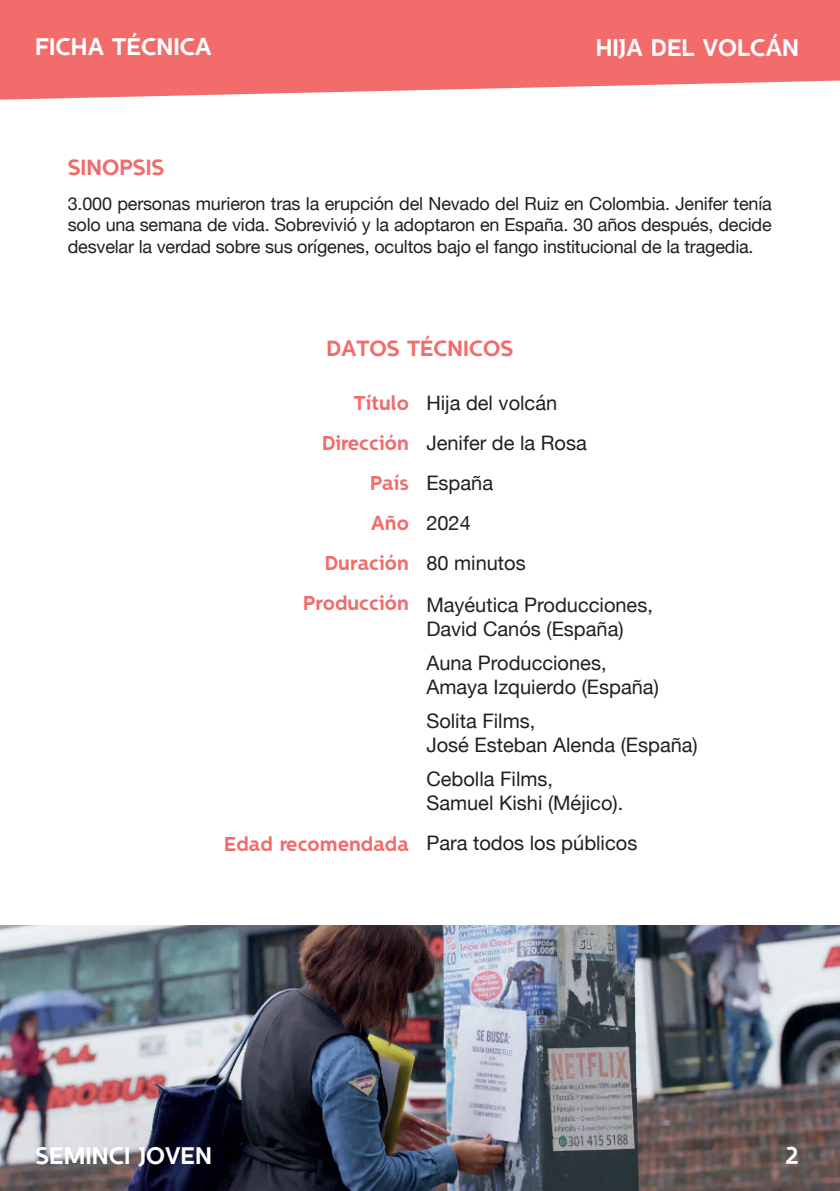
<style>
.page{position:relative;width:840px;height:1191px;background:#fff}
.page>*{position:absolute;margin:0;border:0;box-sizing:border-box;transform-origin:0 0}
.t1{font:24px "SEMINCISANS Regular";color:#fff}
.t2{font:22px "SEMINCISANS Regular";color:#f16c6b}
.t3{font:20px/40px "Helvetica Neue";color:#231f20}
.t4{font:20px/40px "SEMINCISANS Regular";color:#f16c6b;text-align:right}
.t5{font:18px/21.6px "Helvetica Neue";letter-spacing:-.01em;color:#231f20;text-align:justify}
</style>
<div class="page">
<img style="left:0;top:925px;width:839px;height:266px">
<svg style="left:0;top:0;width:839px;height:100px;background:#f27a79"></svg>
<h1 class="t1" style="left:35px;top:32px;width:178px">FICHA TÉCNICA</h1>
<p class="t2" style="left:68px;top:154px;width:98px">SINOPSIS</p>
<h1 class="t1" style="left:595px;top:33px;width:205px">HIJA DEL VOLCÁN</h1>
<p class="t5" style="left:68px;top:194px;width:705px">3.000 personas murieron tras la erupción del Nevado del Ruiz en Colombia. Jenifer tenía solo una semana de vida. Sobrevivió y la adoptaron en España. 30 años después, decide desvelar la verdad sobre sus orígenes, ocultos bajo el fango institucional de la tragedia.</p>
<p class="t2" style="left:326px;top:335px;width:188px">DATOS TÉCNICOS</p>
<p class="t4" style="left:303px;top:382px;width:107px">Título<br>Dirección<br>País<br>Año<br>Duración<br>Producción</p>
<p class="t4" style="left:224px;top:822px;width:186px">Edad recomendada</p>
<p class="t3" style="left:426px;top:384px;width:162px">Hija del volcán<br>Jenifer de la Rosa<br>España<br>2024<br>80 minutos</p>
<p class="t3" style="left:426px;top:594px;width:228px;line-height:24px">Mayéutica Producciones,<br>David Canós (España)</p>
<p class="t3" style="left:426px;top:652px;width:234px;line-height:24px">Auna Producciones,<br>Amaya Izquierdo (España)</p>
<p class="t3" style="left:426px;top:710px;width:273px;line-height:24px">Solita Films,<br>José Esteban Alenda (España)</p>
<p class="t3" style="left:426px;top:768px;width:198px;line-height:24px">Cebolla Films,<br>Samuel Kishi (Méjico).</p>
<p class="t3" style="left:426px;top:824px;width:212px">Para todos los públicos</p>
<h1 class="t1" style="left:35px;top:1141px;width:178px">SEMINCI JOVEN</h1>
<h1 class="t1" style="left:784px;top:1141px;width:15px">2</h1>
</div>
